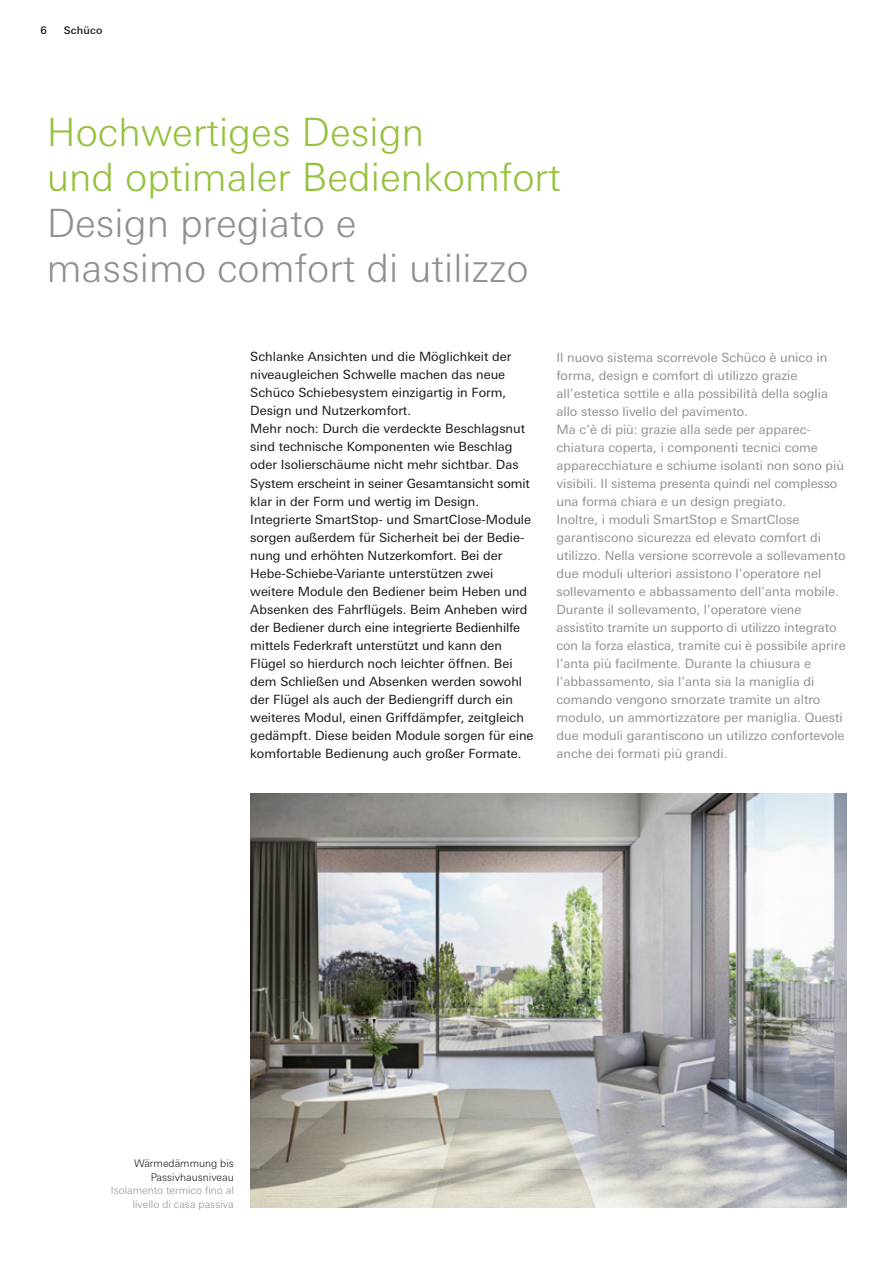
<style>
.page{position:relative;width:893px;height:1263px;background:#fff}
.page>*{position:absolute;margin:0;border:0;box-sizing:border-box;transform-origin:0 0}
.t1{font:300 39px/45px "Univers For Schueco 330";color:#95c13d}
.t2{font:300 39px/45px "Univers For Schueco 330";color:#8f908f}
.t3{font:12.75px/18px "Univers For Schueco 430 Reg";color:#8f908f}
.t4{font:12.75px/18px "Univers For Schueco 430 Reg";color:#181715}
.t5{font:300 10.5px/13.5px "Univers For Schueco 330";color:#8f908f;text-align:right}
.t6{font:300 10.5px/13.5px "Univers For Schueco 330";color:#181715;text-align:right}
.t7{font:10.5px "Univers For Schueco 530 Med";letter-spacing:.02em;color:#181715}
</style>
<div class="page">
<img style="left:251px;top:793px;width:595px;height:415px">
<p class="t7" style="left:40px;top:24px;width:8px">6</p>
<p class="t7" style="left:64px;top:24px;width:40px">Schüco</p>
<h1 class="t1" style="left:47px;top:111px;width:515px">Hochwertiges Design<br>und optimaler Bedienkomfort</h1>
<h1 class="t2" style="left:47px;top:201px;width:483px">Design pregiato e<br>massimo comfort di utilizzo</h1>
<p class="t4" style="left:250px;top:348px;width:285px">Schlanke Ansichten und die Möglichkeit der niveaugleichen Schwelle machen das neue Schüco Schiebesystem einzigartig in Form, Design und Nutzerkomfort.<br>Mehr noch: Durch die verdeckte Beschlagsnut sind technische Komponenten wie Beschlag oder Isolierschäume nicht mehr sichtbar. Das System erscheint in seiner Gesamtansicht somit klar in der Form und wertig im Design.<br>Integrierte SmartStop- und SmartClose-Module sorgen außerdem für Sicherheit bei der Bedie&shy;nung und erhöhten Nutzerkomfort. Bei der Hebe-Schiebe-Variante unterstützen zwei weitere Module den Bediener beim Heben und Absenken des Fahrflügels. Beim Anheben wird der Bediener durch eine integrierte Bedienhilfe mittels Federkraft unterstützt und kann den Flügel so hierdurch noch leichter öffnen. Bei dem Schließen und Absenken werden sowohl der Flügel als auch der Bediengriff durch ein weiteres Modul, einen Griffdämpfer, zeitgleich gedämpft. Diese beiden Module sorgen für eine komfortable Bedienung auch großer Formate.</p>
<p class="t3" style="left:556px;top:348px;width:291px">Il nuovo sistema scorrevole Schüco è unico in forma, design e comfort di utilizzo grazie all’estetica sottile e alla possibilità della soglia allo stesso livello del pavimento.<br>Ma c’è di più: grazie alla sede per apparec&shy;chiatura coperta, i componenti tecnici come apparecchiature e schiume isolanti non sono più visibili. Il sistema presenta quindi nel complesso una forma chiara e un design pregiato.<br>Inoltre, i moduli SmartStop e SmartClose garantiscono sicurezza ed elevato comfort di utilizzo. Nella versione scorrevole a sollevamento due moduli ulteriori assistono l’operatore nel sollevamento e abbassamento dell’anta mobile.<br>Durante il sollevamento, l’operatore viene assistito tramite un supporto di utilizzo integrato con la forza elastica, tramite cui è possibile aprire l’anta più facilmente. Durante la chiusura e l’abbassamento, sia l’anta sia la maniglia di comando vengono smorzate tramite un altro modulo, un ammortizzatore per maniglia. Questi due moduli garantiscono un utilizzo confortevole anche dei formati più grandi.</p>
<p class="t6" style="left:134px;top:1157px;width:101px">Wärmedämmung bis<br>Passivhausniveau</p>
<p class="t5" style="left:111px;top:1184px;width:125px">Isolamento termico fino al livello di casa passiva</p>
</div>
